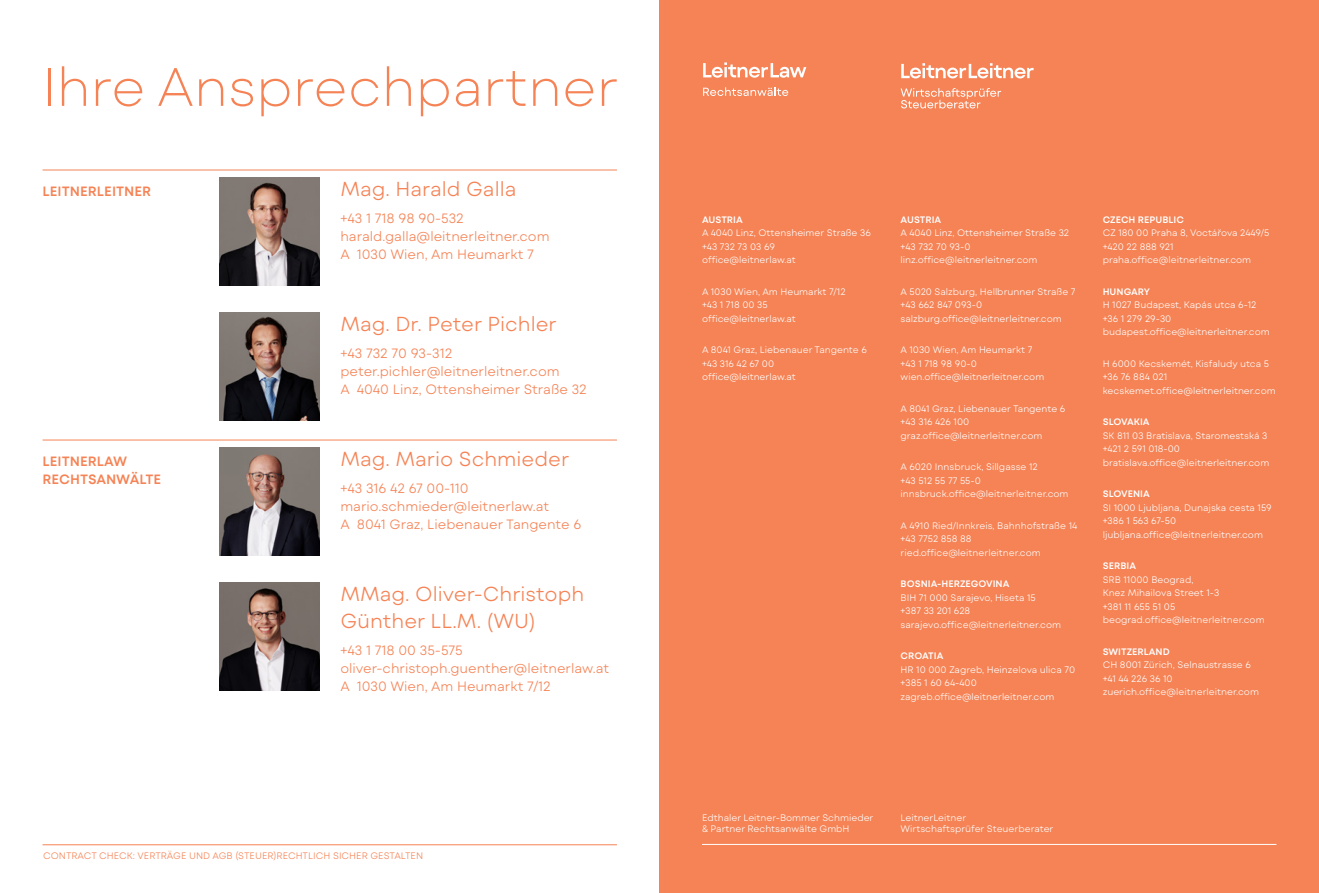
<style>
.page{position:relative;width:1319px;height:893px;background:#fff}
.page>*{position:absolute;margin:0;border:0;box-sizing:border-box;transform-origin:0 0}
._2_2_-_HL_36_36_Extr{font:200 54px "Mont Blanc";color:#f58355}
._4_1_-_Names_13_5pt{font:300 20.25px/27px "Mont Blanc";color:#f58355}
._1_1_-_Copy_9_12pt_L{font:300 13.5px/18px "Mont Blanc";color:#f58355}
._1_3_-_Copy_Kategori{font:600 13.5px/18px "Mont Blanc";color:#f58355}
._1_5_-_Adressen{font:300 9.3px/13.5px "Mont Blanc";color:#fff}
._1_4_-_Copy_6_25pt_L{font:300 9.3px/11.2px "Mont Blanc";color:#fff}
.t1{font:300 9.3px "Mont Blanc";color:#f58355}
.s1{font-weight:600}
</style>
<div class="page">
<hr style="left:43px;top:170px;width:574px;height:1px;background:#f58355">
<hr style="left:43px;top:440px;width:574px;height:1px;background:#f58355">
<img style="left:220px;top:178px;width:99px;height:108px">
<img style="left:220px;top:448px;width:99px;height:108px">
<img style="left:220px;top:583px;width:99px;height:108px">
<img style="left:220px;top:312px;width:99px;height:109px">
<hr style="left:43px;top:844px;width:574px;height:1px;background:#f58355">
<div style="left:659px;top:0;width:659px;height:893px;background:#f58355"></div>
<svg style="left:901px;top:63px;width:132px;height:15px"></svg>
<svg style="left:900px;top:88px;width:100px;height:20px"></svg>
<svg style="left:703px;top:87px;width:85px;height:9px"></svg>
<svg style="left:703px;top:62px;width:103px;height:16px"></svg>
<hr style="left:702px;top:844px;width:574px;height:1px;background:#fff">
<p class="_2_2_-_HL_36_36_Extr" style="left:43px;top:53px;width:577px">Ihre Ansprechpartner</p>
<p class="_1_3_-_Copy_Kategori" style="left:43px;top:182px;width:110px">LEITNERLEITNER</p>
<p class="_1_3_-_Copy_Kategori" style="left:43px;top:452px;width:120px">LEITNERLAW<br>RECHTSANWÄLTE</p>
<p class="_4_1_-_Names_13_5pt" style="left:340px;top:175px;width:177px">Mag. Harald Galla</p>
<p class="_1_1_-_Copy_9_12pt_L" style="left:340px;top:209px;width:211px">+43 1 718 98 90-532 harald.galla@leitnerleitner.com<br>A 1030 Wien, Am Heumarkt 7</p>
<p class="_4_1_-_Names_13_5pt" style="left:340px;top:310px;width:218px">Mag. Dr. Peter Pichler</p>
<p class="_1_1_-_Copy_9_12pt_L" style="left:340px;top:344px;width:248px">+43 732 70 93-312 peter.pichler@leitnerleitner.com<br>A 4040 Linz, Ottensheimer Straße 32</p>
<p class="_4_1_-_Names_13_5pt" style="left:340px;top:445px;width:230px">Mag. Mario Schmieder</p>
<p class="_1_1_-_Copy_9_12pt_L" style="left:340px;top:479px;width:243px">+43 316 42 67 00-110 mario.schmieder@leitnerlaw.at<br>A 8041 Graz, Liebenauer Tangente 6</p>
<p class="_4_1_-_Names_13_5pt" style="left:340px;top:580px;width:245px">MMag. Oliver-Christoph<br>Günther LL.M. (WU)</p>
<p class="_1_1_-_Copy_9_12pt_L" style="left:340px;top:641px;width:270px">+43 1 718 00 35-575 oliver-christoph.guenther@leitnerlaw.at<br>A 1030 Wien, Am Heumarkt 7/12</p>
<p class="t1" style="left:43px;top:850px;width:381px">CONTRACT CHECK: VERTRÄGE UND AGB (STEUER)RECHTLICH SICHER GESTALTEN</p>
<p class="_1_5_-_Adressen" style="left:702px;top:213px;width:170px"><span class="s1">AUSTRIA<br></span>A 4040 Linz, Ottensheimer Straße 36 +43 732 73 03 69 office@leitnerlaw.at</p>
<p class="_1_5_-_Adressen" style="left:702px;top:285px;width:145px">A 1030 Wien, Am Heumarkt 7/12 +43 1 718 00 35 office@leitnerlaw.at</p>
<p class="_1_5_-_Adressen" style="left:702px;top:343px;width:166px">A 8041 Graz, Liebenauer Tangente 6 +43 316 42 67 00 office@leitnerlaw.at</p>
<p class="_1_5_-_Adressen" style="left:900px;top:213px;width:170px"><span class="s1">AUSTRIA<br></span>A 4040 Linz, Ottensheimer Straße 32 +43 732 70 93-0 linz.office@leitnerleitner.com</p>
<p class="_1_5_-_Adressen" style="left:900px;top:285px;width:176px">A 5020 Salzburg, Hellbrunner Straße 7 +43 662 847 093-0 salzburg.office@leitnerleitner.com</p>
<p class="_1_5_-_Adressen" style="left:900px;top:343px;width:145px">A 1030 Wien, Am Heumarkt 7 +43 1 718 98 90-0 wien.office@leitnerleitner.com</p>
<p class="_1_5_-_Adressen" style="left:900px;top:402px;width:166px">A 8041 Graz, Liebenauer Tangente 6 +43 316 426 100 graz.office@leitnerleitner.com</p>
<p class="_1_5_-_Adressen" style="left:900px;top:460px;width:169px">A 6020 Innsbruck, Sillgasse 12<br>+43 512 55 77 55-0 innsbruck.office@leitnerleitner.com</p>
<p class="_1_5_-_Adressen" style="left:900px;top:519px;width:178px">A 4910 Ried/Innkreis, Bahnhofstraße 14 +43 7752 858 88 ried.office@leitnerleitner.com</p>
<p class="_1_5_-_Adressen" style="left:900px;top:577px;width:162px"><span class="s1">BOSNIA-HERZEGOVINA<br></span>BIH 71 000 Sarajevo, Hiseta 15<br>+387 33 201 628 sarajevo.office@leitnerleitner.com</p>
<p class="_1_5_-_Adressen" style="left:900px;top:649px;width:176px"><span class="s1">CROATIA<br></span>HR 10 000 Zagreb, Heinzelova ulica 70 +385 1 60 64-400 zagreb.office@leitnerleitner.com</p>
<p class="_1_5_-_Adressen" style="left:1102px;top:213px;width:168px"><span class="s1">CZECH REPUBLIC<br></span>CZ 180 00 Praha 8, Voctářova 2449/5 +420 22 888 921 praha.office@leitnerleitner.com</p>
<p class="_1_5_-_Adressen" style="left:1102px;top:285px;width:168px"><span class="s1">HUNGARY<br></span>H 1027 Budapest, Kapás utca 6-12 +36 1 279 29-30 budapest.office@leitnerleitner.com</p>
<p class="_1_5_-_Adressen" style="left:1102px;top:357px;width:175px">H 6000 Kecskemét, Kisfaludy utca 5 +36 76 884 021 kecskemet.office@leitnerleitner.com</p>
<p class="_1_5_-_Adressen" style="left:1102px;top:415px;width:168px"><span class="s1">SLOVAKIA<br></span>SK 811 03 Bratislava, Staromestská 3 +421 2 591 018-00 bratislava.office@leitnerleitner.com</p>
<p class="_1_5_-_Adressen" style="left:1102px;top:487px;width:170px"><span class="s1">SLOVENIA<br></span>SI 1000 Ljubljana, Dunajska cesta 159 +386 1 563 67-50 ljubljana.office@leitnerleitner.com</p>
<p class="_1_5_-_Adressen" style="left:1102px;top:559px;width:163px"><span class="s1">SERBIA<br></span>SRB 11000 Beograd,<br>Knez Mihailova Street 1-3<br>+381 11 655 51 05 beograd.office@leitnerleitner.com</p>
<p class="_1_5_-_Adressen" style="left:1102px;top:645px;width:158px"><span class="s1">SWITZERLAND<br></span>CH 8001 Zürich, Selnaustrasse 6 +41 44 226 36 10 zuerich.office@leitnerleitner.com</p>
<p class="_1_4_-_Copy_6_25pt_L" style="left:702px;top:812px;width:173px">Edthaler Leitner-Bommer Schmieder &amp; Partner Rechtsanwälte GmbH</p>
<p class="_1_4_-_Copy_6_25pt_L" style="left:900px;top:812px;width:67px">LeitnerLeitner</p>
<p class="_1_4_-_Copy_6_25pt_L" style="left:900px;top:824px;width:154px">Wirtschaftsprüfer Steuerberater</p>
</div>
